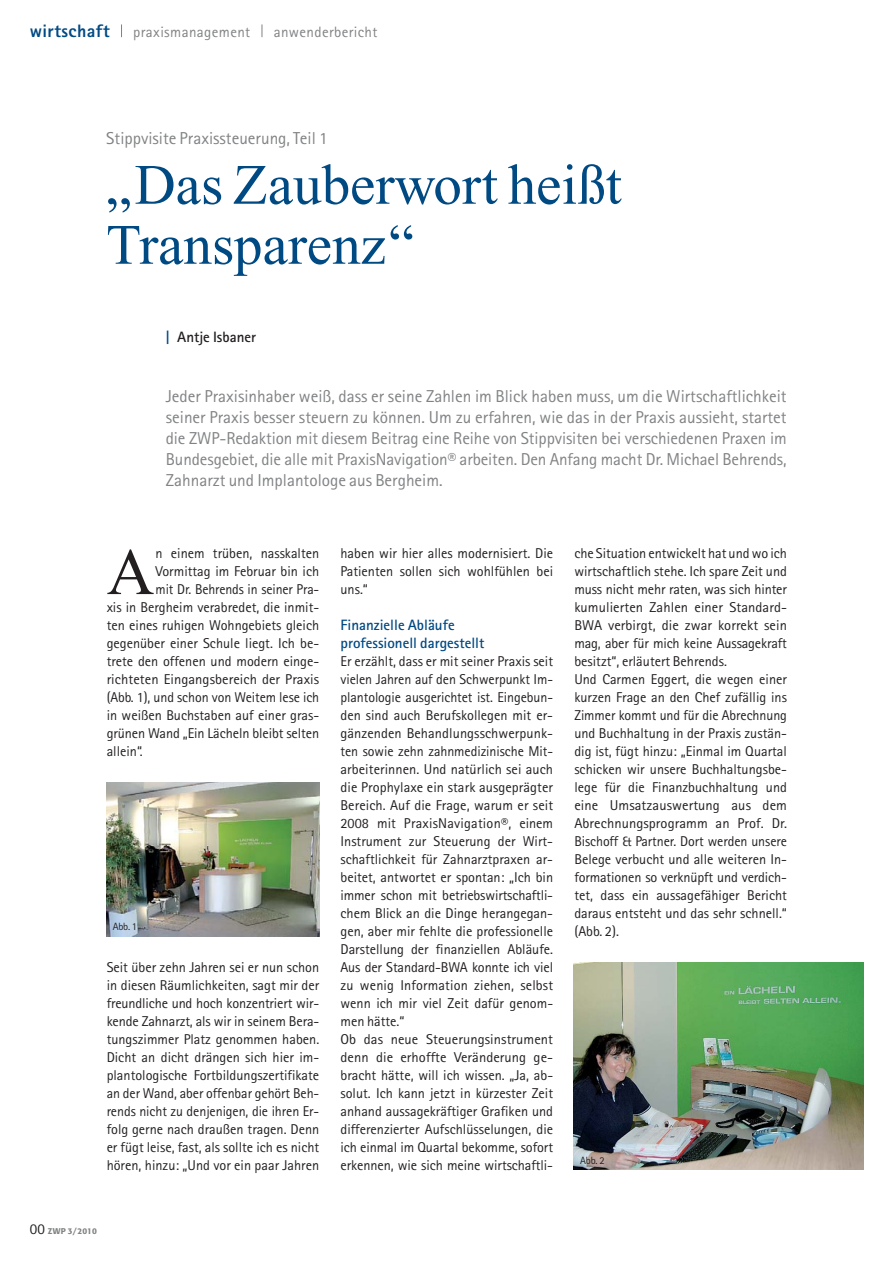
<style>
.page{position:relative;width:893px;height:1263px;background:#fff}
.page>*{position:absolute;margin:0;border:0;box-sizing:border-box;transform-origin:0 0}
.t1{font:66px "Times New Roman";color:#231f20}
.t2{font:57px/60px "Times New Roman";color:#004a84}
.t3{font:800 18px "Rotis Sans Serif";letter-spacing:.025em;color:#004a84}
.t4{font:17.25px/21px "Rotis Sans Serif";color:#808284;text-align:justify}
.t5{font:700 15px/18px "Rotis Sans Serif";color:#004a84}
.t6{font:15px "Rotis Sans Serif";letter-spacing:.025em;color:#808284}
.t7{font:700 15px "Rotis Sans Serif";color:#231f20}
.t8{font:14.25px/18px "Rotis Sans Serif";color:#231f20;text-align:justify}
.t9{font:10.5px "Rotis Sans Serif";letter-spacing:-.015em;color:#231f20}
.t10{font:500 8.25px "Formata";letter-spacing:.02em;color:#808284}
.s1{color:#004a84}
.s2{font-family:"Rotis Sans Serif";font-weight:400;font-size:15px;color:#231f20}
</style>
<div class="page">
<svg style="left:262px;top:24px;width:1px;height:13px"></svg>
<svg style="left:121px;top:24px;width:1px;height:13px"></svg>
<img style="left:106px;top:782px;width:214px;height:154px">
<img style="left:574px;top:962px;width:289px;height:208px">
<p class="t3" style="left:30px;top:25px;width:81px">wirtschaft</p>
<p class="t6" style="left:133px;top:27px;width:118px">praxismanagement</p>
<p class="t6" style="left:274px;top:27px;width:105px">anwenderbericht</p>
<p class="t4" style="left:106px;top:129px;width:223px">Stippvisite Praxissteuerung, Teil 1</p>
<h2 class="t2" style="left:106px;top:160px;width:517px">„Das Zauberwort heißt<br>Transparenz“</h2>
<p class="t7" style="left:166px;top:332px;width:92px"><span class="s1">|</span> Antje Isbaner</p>
<p class="t4" style="left:166px;top:387px;width:622px">Jeder Praxisinhaber weiß, dass er seine Zahlen im Blick haben muss, um die Wirtschaftlichkeit seiner Praxis besser steuern zu können. Um zu erfahren, wie das in der Praxis aussieht, startet die ZWP-Redaktion mit diesem Beitrag eine Reihe von Stippvisiten bei verschiedenen Praxen im Bundesgebiet, die alle mit PraxisNavigation® arbeiten. Den Anfang macht Dr. Michael Behrends, Zahnarzt und Implantologe aus Bergheim.</p>
<h1 class="t1" style="left:107px;top:548px;width:49px">A</h1>
<p class="t8" style="left:156px;top:546px;width:165px">n einem trüben, nasskalten</p>
<p class="t8" style="left:156px;top:564px;width:165px">Vormittag im Februar bin ich</p>
<p class="t8" style="left:156px;top:582px;width:165px">mit Dr. Behrends in seiner Pra-</p>
<p class="t8" style="left:107px;top:600px;width:214px">xis in Bergheim verabredet, die inmit-</p>
<p class="t8" style="left:107px;top:618px;width:214px">ten eines ruhigen Wohngebiets gleich</p>
<p class="t8" style="left:107px;top:636px;width:214px">gegenüber einer Schule liegt. Ich be-</p>
<p class="t8" style="left:107px;top:654px;width:214px">trete den offenen und modern einge-</p>
<p class="t8" style="left:107px;top:672px;width:214px">richteten Eingangsbereich der Praxis</p>
<p class="t8" style="left:107px;top:690px;width:214px">(Abb. 1), und schon von Weitem lese ich</p>
<p class="t8" style="left:107px;top:708px;width:214px">in weißen Buchstaben auf einer gras-</p>
<p class="t8" style="left:107px;top:726px;width:214px">grünen Wand „Ein Lächeln bleibt selten</p>
<p class="t8" style="left:107px;top:744px;width:38px">allein“.</p>
<p class="t9" style="left:113px;top:923px;width:26px">Abb. 1</p>
<p class="t8" style="left:107px;top:960px;width:214px">Seit über zehn Jahren sei er nun schon in diesen Räumlichkeiten, sagt mir der freundliche und hoch konzentriert wir&shy;kende Zahnarzt, als wir in seinem Bera&shy;tungszimmer Platz genommen haben.<br>Dicht an dicht drängen sich hier im&shy;plantologische Fortbildungszertifikate an der Wand, aber offenbar gehört Beh&shy;rends nicht zu denjenigen, die ihren Er&shy;folg gerne nach draußen tragen. Denn er fügt leise, fast, als sollte ich es nicht hören, hinzu: „Und vor ein paar Jahren</p>
<p class="t10" style="left:30px;top:1227px;width:69px"><span class="s2">00</span> ZWP 3/2010</p>
<p class="t8" style="left:340px;top:546px;width:214px">haben wir hier alles modernisiert. Die Patienten sollen sich wohlfühlen bei uns.“</p>
<p class="t5" style="left:340px;top:617px;width:145px">Finanzielle Abläufe professionell dargestellt</p>
<p class="t8" style="left:340px;top:654px;width:214px;text-align:left">Er erzählt, dass er mit seiner Praxis seit vielen Jahren auf den Schwerpunkt Im&shy;plantologie ausgerichtet ist. Eingebun&shy;den sind auch Berufskollegen mit er&shy;gänzenden Behandlungsschwerpunk&shy;ten sowie zehn zahnmedizinische Mit&shy;arbeiterinnen. Und natürlich sei auch die Prophylaxe ein stark ausgeprägter Bereich. Auf die Frage, warum er seit 2008 mit PraxisNavigation®, einem Instrument zur Steuerung der Wirt&shy;schaftlichkeit für Zahnarztpraxen ar&shy;beitet, antwortet er spontan: „Ich bin immer schon mit betriebswirtschaftli&shy;chem Blick an die Dinge herangegan&shy;gen, aber mir fehlte die professionelle Darstellung der finanziellen Abläufe.<br>Aus der Standard-BWA konnte ich viel zu wenig Information ziehen, selbst wenn ich mir viel Zeit dafür genom&shy;men hätte.“<br>Ob das neue Steuerungsinstrument denn die erhoffte Veränderung ge&shy;bracht hätte, will ich wissen. „Ja, ab&shy;solut. Ich kann jetzt in kürzester Zeit anhand aussagekräftiger Grafiken und differenzierter Aufschlüsselungen, die ich einmal im Quartal bekomme, sofort erkennen, wie sich meine wirtschaftli-</p>
<p class="t8" style="left:574px;top:546px;width:214px;text-align:left">che Situation entwickelt hat und wo ich wirtschaftlich stehe. Ich spare Zeit und muss nicht mehr raten, was sich hinter kumulierten Zahlen einer Standard-BWA verbirgt, die zwar korrekt sein mag, aber für mich keine Aussagekraft besitzt“, erläutert Behrends.<br>Und Carmen Eggert, die wegen einer kurzen Frage an den Chef zufällig ins Zimmer kommt und für die Abrechnung und Buchhaltung in der Praxis zustän&shy;dig ist, fügt hinzu: „Einmal im Quartal schicken wir unsere Buchhaltungsbe&shy;lege für die Finanzbuchhaltung und eine Umsatzauswertung aus dem Abrechnungsprogramm an Prof. Dr.<br>Bischoff &amp; Partner. Dort werden unsere Belege verbucht und alle weiteren In&shy;formationen so verknüpft und verdich&shy;tet, dass ein aussagefähiger Bericht daraus entsteht und das sehr schnell.“ (Abb. 2).</p>
<p class="t9" style="left:580px;top:1157px;width:26px">Abb. 2</p>
</div>
